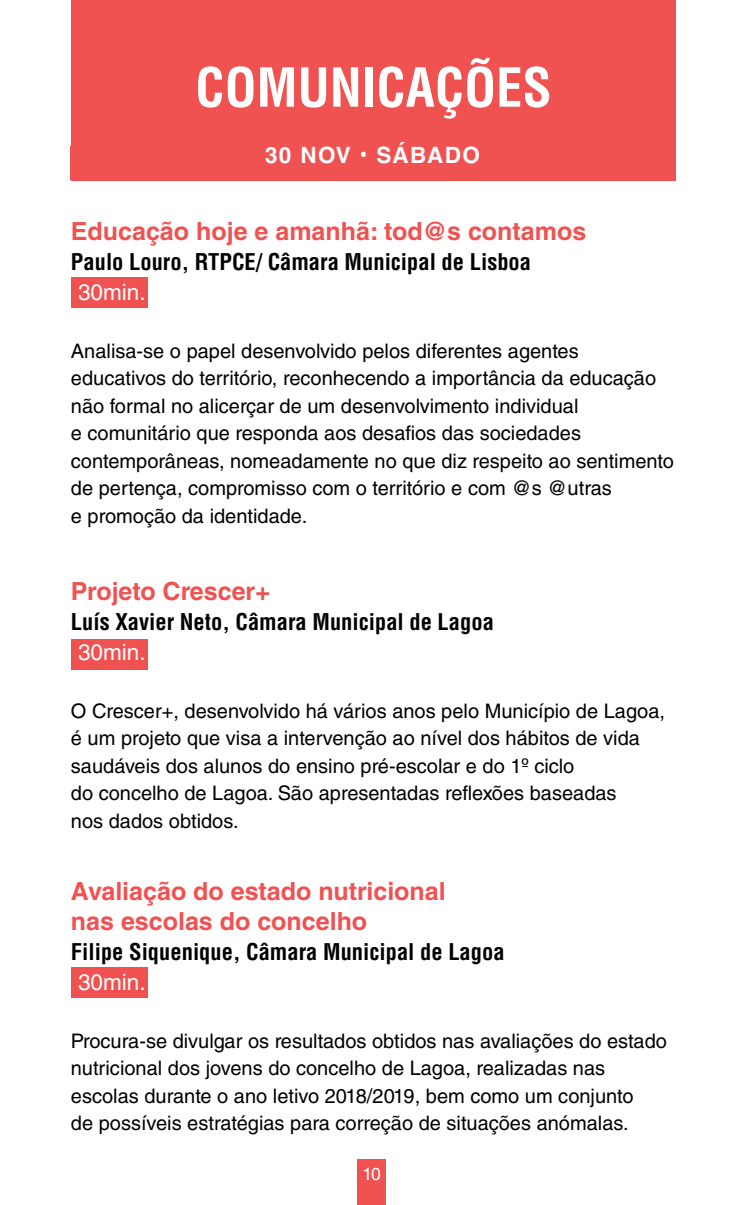
<style>
.page{position:relative;width:745px;height:1205px;background:#fff}
.page>*{position:absolute;margin:0;border:0;box-sizing:border-box;transform-origin:0 0}
.t1{font:700 condensed 52.5px "Helvetica LT Std";color:#fff}
.t2{font:700 25px/30px "Helvetica LT Std";color:#f05251}
.t3{font:700 condensed 22.5px "Helvetica LT Std";color:#000}
.t4{font:22.5px "Helvetica LT Std";color:#fff}
.t5{font:700 22.5px "Helvetica LT Std";letter-spacing:.06em;color:#fff}
.t6{font:20px/27.5px "Helvetica LT Std";color:#000}
.t7{font:17.5px "Helvetica LT Std";color:#fff}
.s1{font-family:"Roboto";font-weight:400}
</style>
<div class="page">
<div style="left:357px;top:1159px;width:29px;height:46px;background:#f05251"></div>
<div style="left:71px;top:277px;width:76px;height:31px;background:#f05251"></div>
<div style="left:71px;top:639px;width:76px;height:31px;background:#f05251"></div>
<div style="left:71px;top:966px;width:76px;height:31px;background:#f05251"></div>
<div style="left:71px;top:0;width:604px;height:180px;background:#f05251"></div>
<h1 class="t1" style="left:195px;top:55px;width:357px">COMUNICAÇÕES</h1>
<p class="t5" style="left:265px;top:142px;width:216px">30 NOV <span class="s1">•</span> SÁBADO</p>
<p class="t2" style="left:71px;top:216px;width:516px">Educação hoje e amanhã: tod@s contamos</p>
<p class="t3" style="left:71px;top:248px;width:461px">Paulo Louro, RTPCE/ Câmara Municipal de Lisboa</p>
<p class="t4" style="left:78px;top:279px;width:69px">30min.</p>
<p class="t6" style="left:71px;top:337px;width:604px">Analisa-se o papel desenvolvido pelos diferentes agentes educativos do território, reconhecendo a importância da educação não formal no alicerçar de um desenvolvimento individual<br>e comunitário que responda aos desafios das sociedades contemporâneas, nomeadamente no que diz respeito ao sentimento de pertença, compromisso com o território e com @s @utras<br>e promoção da identidade.</p>
<p class="t2" style="left:71px;top:576px;width:200px">Projeto Crescer+</p>
<p class="t3" style="left:71px;top:608px;width:424px">Luís Xavier Neto, Câmara Municipal de Lagoa</p>
<p class="t4" style="left:78px;top:639px;width:69px">30min.</p>
<p class="t6" style="left:71px;top:697px;width:595px">O Crescer+, desenvolvido há vários anos pelo Município de Lagoa, é um projeto que visa a intervenção ao nível dos hábitos de vida saudáveis dos alunos do ensino pré-escolar e do 1º ciclo<br>do concelho de Lagoa. São apresentadas reflexões baseadas<br>nos dados obtidos.</p>
<p class="t2" style="left:71px;top:876px;width:376px">Avaliação do estado nutricional nas escolas do concelho</p>
<p class="t3" style="left:71px;top:938px;width:435px">Filipe Siquenique, Câmara Municipal de Lagoa</p>
<p class="t4" style="left:78px;top:969px;width:69px">30min.</p>
<p class="t6" style="left:71px;top:1027px;width:597px">Procura-se divulgar os resultados obtidos nas avaliações do estado nutricional dos jovens do concelho de Lagoa, realizadas nas escolas durante o ano letivo 2018/2019, bem como um conjunto<br>de possíveis estratégias para correção de situações anómalas.</p>
<p class="t7" style="left:362px;top:1164px;width:20px">10</p>
</div>
